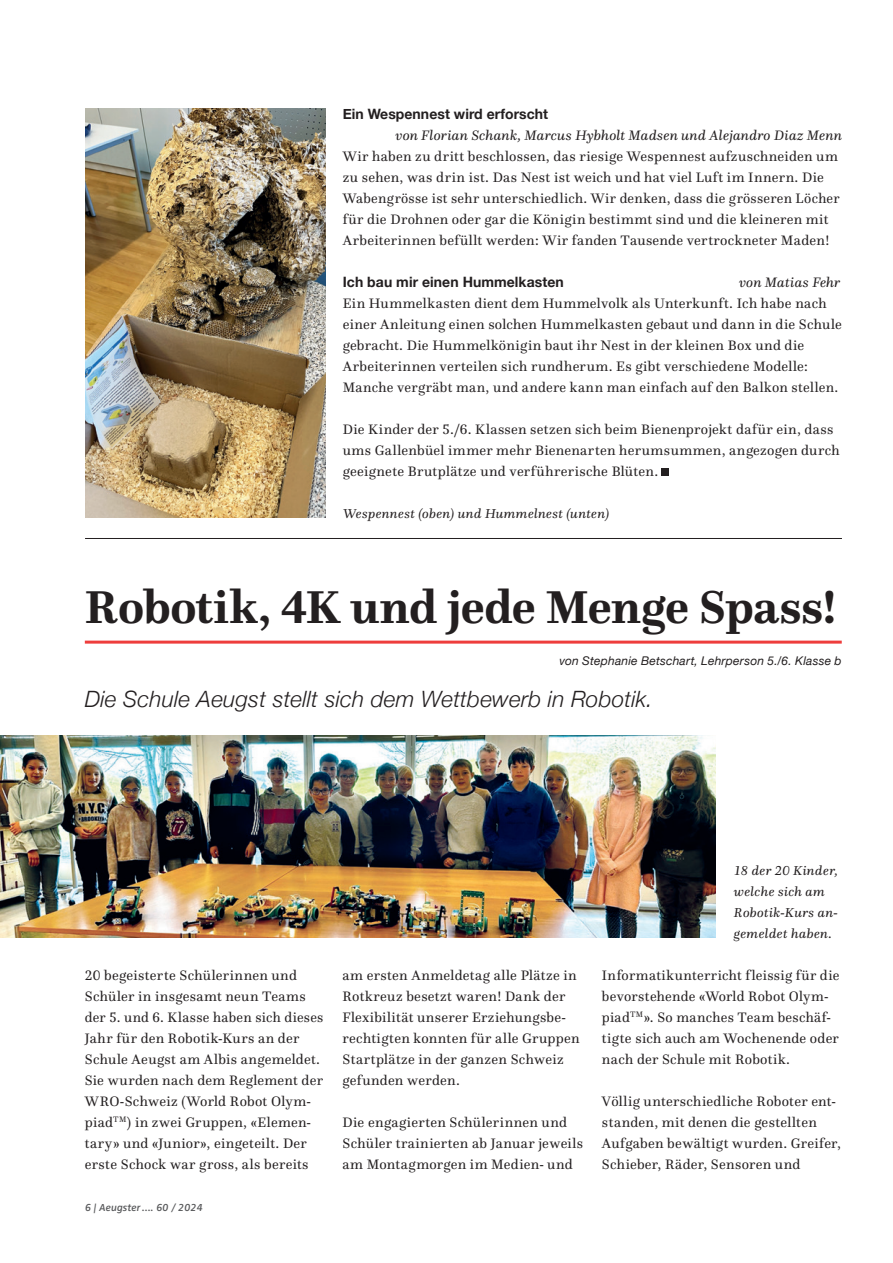
<style>
.page{position:relative;width:893px;height:1263px;background:#fff}
.page>*{position:absolute;margin:0;border:0;box-sizing:border-box;transform-origin:0 0}
.t1{font:700 48px "Questa";letter-spacing:-.01em;color:#231f20}
.t2{font:italic 300 22.5px "Helvetica Neue";letter-spacing:.01em;color:#231f20}
.t3{font:14.25px/21px "Questa";letter-spacing:.02em;color:#231f20}
.t4{font:italic 14.25px "Questa";letter-spacing:.01em;color:#231f20}
.t5{font:700 14.25px "Helvetica Neue";letter-spacing:.005em;color:#231f20}
.t6{font:italic 13.5px/21px "Questa";letter-spacing:.025em;color:#231f20}
.t7{font:italic 12px "Helvetica Neue";letter-spacing:.02em;color:#231f20}
.t8{font:italic 600 10.5px "Zwo Pro";color:#57585a}
</style>
<div class="page">
<div style="left:662px;top:469px;width:7px;height:7px;background:#231f20"></div>
<img style="left:85px;top:108px;width:241px;height:410px">
<hr style="left:85px;top:641px;width:757px;height:3px;background:#ee3d3c">
<hr style="left:85px;top:538px;width:757px;height:1px;background:#231f20">
<img style="left:0;top:736px;width:716px;height:202px">
<p class="t5" style="left:343px;top:103px;width:207px">Ein Wespennest wird erforscht</p>
<p class="t4" style="left:396px;top:126px;width:448px">von Florian Schank, Marcus Hybholt Madsen und Alejandro Diaz Menn</p>
<p class="t3" style="left:343px;top:145px;width:498px">Wir haben zu dritt beschlossen, das riesige Wespennest aufzuschneiden um zu sehen, was drin ist. Das Nest ist weich und hat viel Luft im Innern. Die Wabengrösse ist sehr unterschiedlich. Wir denken, dass die grösseren Löcher für die Drohnen oder gar die Königin bestimmt sind und die kleineren mit Arbeiterinnen befüllt werden: Wir fanden Tausende vertrockneter Maden!</p>
<p class="t5" style="left:343px;top:271px;width:222px">Ich bau mir einen Hummelkasten</p>
<p class="t4" style="left:739px;top:273px;width:103px">von Matias Fehr</p>
<p class="t3" style="left:343px;top:292px;width:501px">Ein Hummelkasten dient dem Hummelvolk als Unterkunft. Ich habe nach einer Anleitung einen solchen Hummelkasten gebaut und dann in die Schule gebracht. Die Hummelkönigin baut ihr Nest in der kleinen Box und die Arbeiterinnen verteilen sich rundherum. Es gibt verschiedene Modelle:<br>Manche vergräbt man, und andere kann man einfach auf den Balkon stellen.</p>
<p class="t3" style="left:343px;top:418px;width:498px">Die Kinder der 5./6. Klassen setzen sich beim Bienenprojekt dafür ein, dass ums Gallenbüel immer mehr Bienenarten herumsummen, angezogen durch geeignete Brutplätze und verführerische Blüten.</p>
<p class="t6" style="left:343px;top:503px;width:268px">Wespennest (oben) und Hummelnest (unten)</p>
<h1 class="t1" style="left:85px;top:577px;width:753px">Robotik, 4K und jede Menge Spass!</h1>
<p class="t7" style="left:559px;top:652px;width:284px">von Stephanie Betschart, Lehrperson 5./6. Klasse b</p>
<h2 class="t2" style="left:85px;top:681px;width:569px">Die Schule Aeugst stellt sich dem Wettbewerb in Robotik.</h2>
<p class="t3" style="left:85px;top:964px;width:240px">20 begeisterte Schülerinnen und Schüler in insgesamt neun Teams der 5. und 6. Klasse haben sich dieses Jahr für den Robotik-Kurs an der Schule Aeugst am Albis angemeldet.<br>Sie wurden nach dem Reglement der WRO-Schweiz (World Robot Olym&shy;piad<sup>TM</sup>) in zwei Gruppen, «Elemen&shy;tary» und «Junior», eingeteilt. Der erste Schock war gross, als bereits</p>
<p class="t3" style="left:343px;top:964px;width:239px">am ersten Anmeldetag alle Plätze in<br>Rotkreuz besetzt waren! Dank der<br>Flexibilität unserer Erziehungsbe&shy;rechtigten konnten für alle Gruppen<br>Startplätze in der ganzen Schweiz gefunden werden.</p>
<p class="t3" style="left:343px;top:1111px;width:242px">Die engagierten Schülerinnen und<br>Schüler trainierten ab Januar jeweils am Montagmorgen im Medien- und</p>
<p class="t8" style="left:85px;top:1199px;width:119px">6 | Aeugster .... 60 / 2024</p>
<p class="t6" style="left:734px;top:860px;width:106px">18 der 20 Kinder, welche sich am<br>Robotik-Kurs an&shy;gemeldet haben.</p>
<p class="t3" style="left:602px;top:964px;width:239px">Informatikunterricht fleissig für die bevorstehende «World Robot Olym&shy;piad<sup>TM</sup>». So manches Team beschäf&shy;tigte sich auch am Wochenende oder nach der Schule mit Robotik.</p>
<p class="t3" style="left:602px;top:1090px;width:240px">Völlig unterschiedliche Roboter ent&shy;standen, mit denen die gestellten Aufgaben bewältigt wurden. Greifer, Schieber, Räder, Sensoren und</p>
</div>
